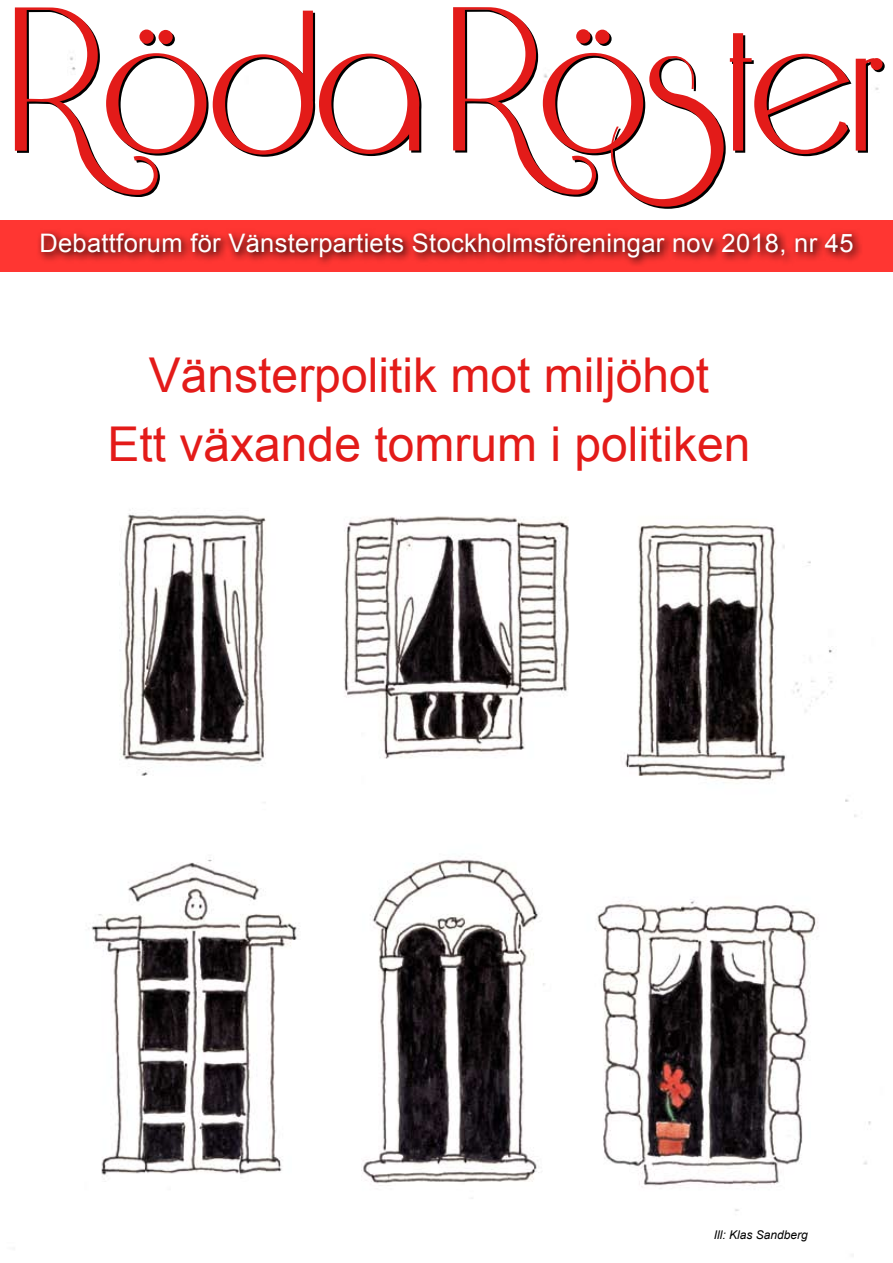
<style>
.page{position:relative;width:893px;height:1263px;background:#fff}
.page>*{position:absolute;margin:0;border:0;box-sizing:border-box;transform-origin:0 0}
.t1{font:48px/69px "Arial";color:#e31b19;text-align:center}
.t2{font:25.5px "Arial";letter-spacing:.01em;color:#fff}
.t3{font:italic 12px "Arial";color:#000}
</style>
<div class="page">
<img style="left:14px;top:7px;width:857px;height:1204px">
<div style="left:0;top:220px;width:893px;height:52px;background:#ff3632"></div>
<svg style="left:15px;top:7px;width:406px;height:190px"></svg>
<svg style="left:453px;top:7px;width:432px;height:202px"></svg>
<svg style="left:38px;top:230px;width:823px;height:36px"></svg>
<p class="t2" style="left:39px;top:226px;width:816px">Debattforum för Vänsterpartiets Stockholmsföreningar nov 2018, nr 45</p>
<h1 class="t1" style="left:108px;top:341px;width:644px">Vänsterpolitik mot miljöhot<br>Ett växande tomrum i politiken</h1>
<p class="t3" style="left:714px;top:1227px;width:96px">Ill: Klas Sandberg</p>
</div>
